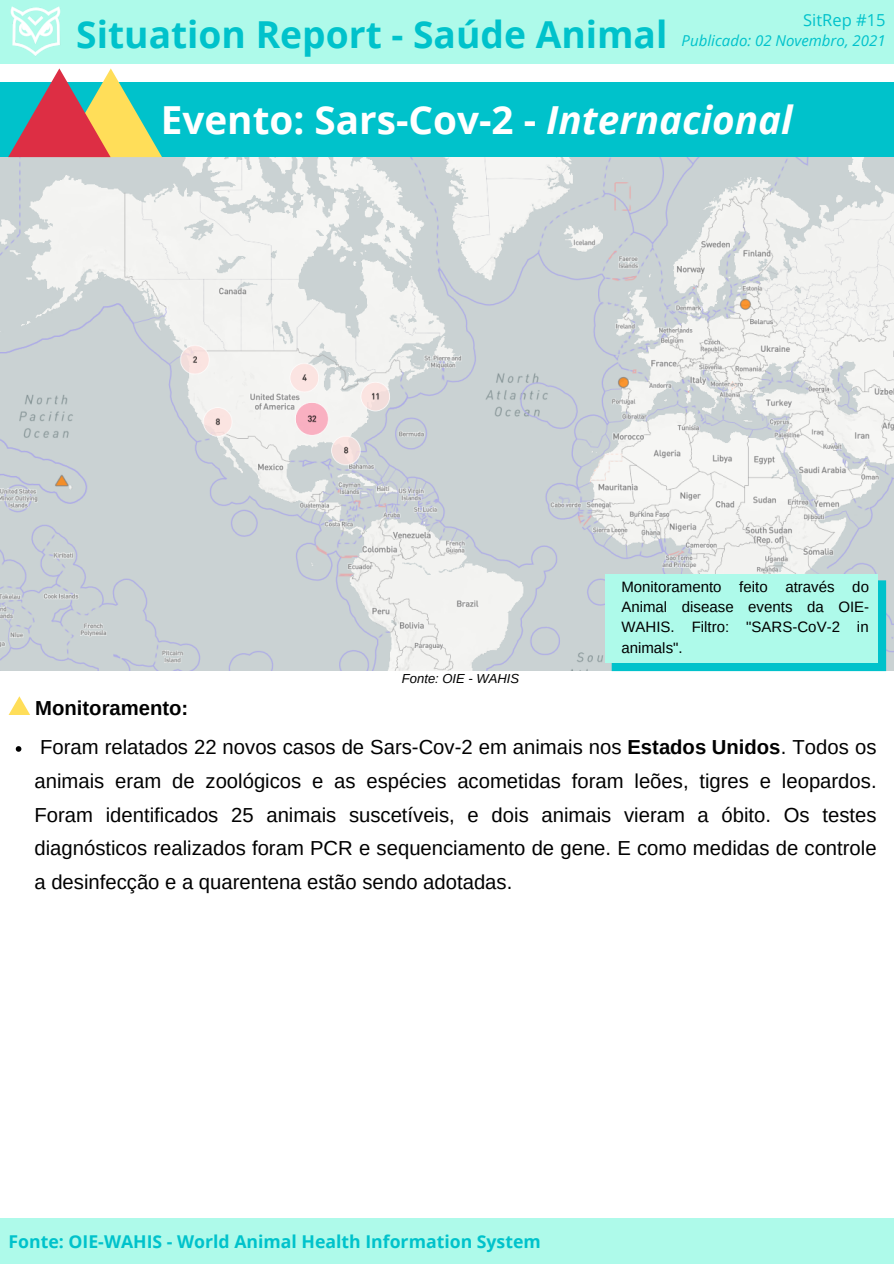
<style>
.page{position:relative;width:894px;height:1264px;background:#fff}
.page>*{position:absolute;margin:0;border:0;box-sizing:border-box;transform-origin:0 0}
.t1{font:700 38.7px "Open Sans";color:#fff}
.t2{font:700 37.2px "Open Sans";color:#00c2cb}
.t3{font:20.25px/33.8px "Arimo";color:#000}
.t4{font:700 17.7px "Open Sans";color:#00c2cb}
.t5{font:16.5px "Open Sans";color:#00c2cb}
.t6{font:15px/20.2px "Arimo";color:#000;text-align:justify}
.t7{font:italic 15px "Open Sans";color:#00c2cb}
.t8{font:italic 13.05px "Arimo";color:#000}
.s1{font-style:italic}
.s2{font-weight:700}
</style>
<div class="page">
<div style="left:0;top:0;width:893px;height:63px;background:#aefaea"></div>
<img style="left:10px;top:6px;width:51px;height:50px">
<div style="left:0;top:83px;width:893px;height:74px;background:#00c2cb"></div>
<div style="left:0;top:1218px;width:893px;height:45px;background:#aefaea"></div>
<svg style="left:9px;top:696px;width:21px;height:19px"></svg>
<img style="left:0;top:157px;width:893px;height:513px">
<svg style="left:611px;top:580px;width:274px;height:91px;background:#13c8ce"></svg>
<div style="left:605px;top:574px;width:272px;height:88px;background:#aefaea"></div>
<svg style="left:8px;top:68px;width:154px;height:89px"></svg>
<svg style="left:16px;top:746px;width:5px;height:5px"></svg>
<h2 class="t2" style="left:76px;top:8px;width:592px">Situation Report - Saúde Animal</h2>
<p class="t5" style="left:802px;top:8px;width:84px">SitRep #15</p>
<p class="t7" style="left:681px;top:30px;width:205px">Publicado: 02 Novembro, 2021</p>
<h1 class="t1" style="left:161px;top:93px;width:633px">Evento: Sars-Cov-2 - <span class="s1">Internacional</span></h1>
<p class="t8" style="left:402px;top:671px;width:119px">Fonte: OIE - WAHIS</p>
<p class="t6" style="left:621px;top:576px;width:249px">Monitoramento feito através do Animal disease events da OIE-WAHIS. Filtro: "SARS-CoV-2 in animals".</p>
<p class="t3" style="left:35px;top:688px;width:842px;line-height:39px"><span class="s2">Monitoramento:<br></span>Foram relatados 22 novos casos de Sars-Cov-2 em animais nos <span class="s2">Estados Unidos</span>. Todos os</p>
<p class="t3" style="left:34px;top:764px;width:843px;text-align:justify">animais eram de zoológicos e as espécies acometidas foram leões, tigres e leopardos.<br>Foram identificados 25 animais suscetíveis, e dois animais vieram a óbito. Os testes diagnósticos realizados foram PCR e sequenciamento de gene. E como medidas de controle a desinfecção e a quarentena estão sendo adotadas.</p>
<p class="t4" style="left:9px;top:1229px;width:533px">Fonte: OIE-WAHIS - World Animal Health Information System</p>
</div>
